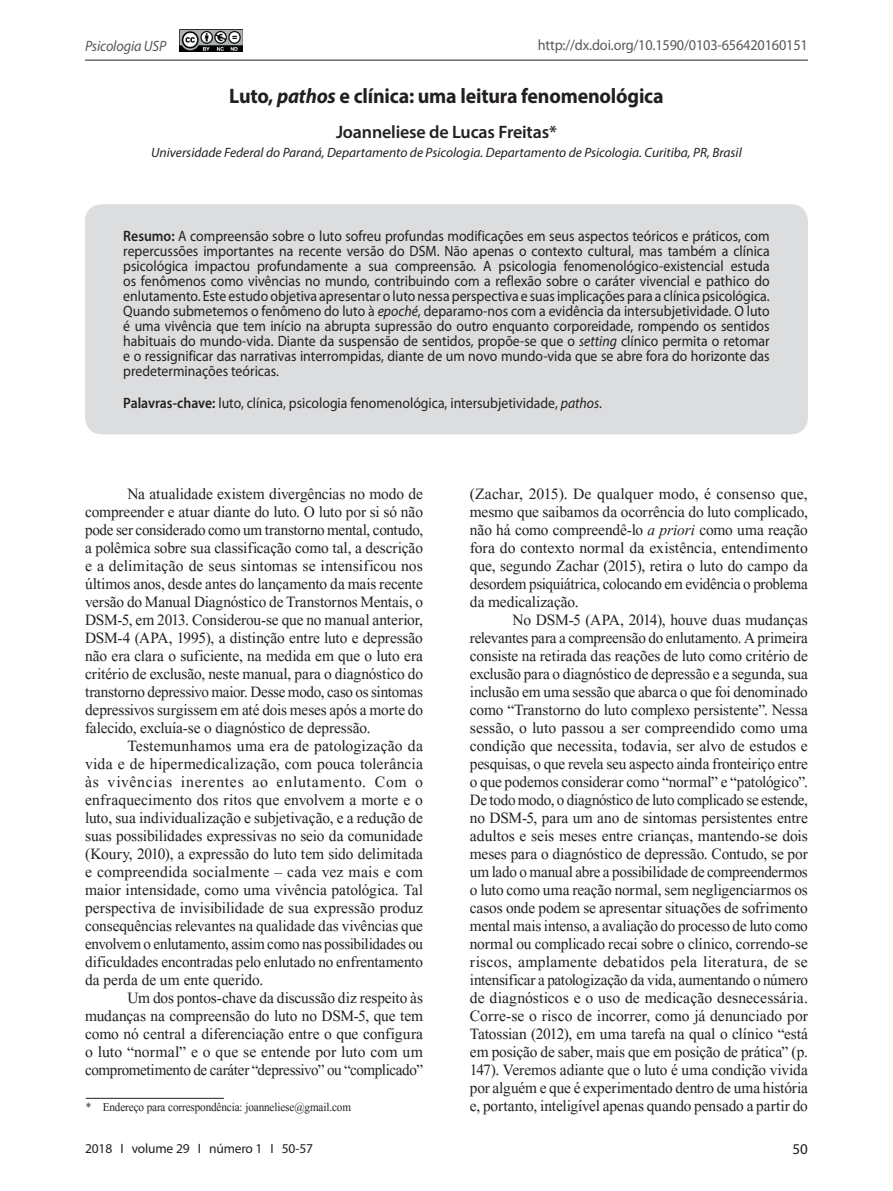
<style>
.page{position:relative;width:893px;height:1191px;background:#fff}
.page>*{position:absolute;margin:0;border:0;box-sizing:border-box;transform-origin:0 0}
.titulo{font:700 21px "Myriad Pro";letter-spacing:-.01em;color:#231f20;scale:.95 1}
.TEXTO{font:19.5px/18px "Aparajita";letter-spacing:-.01em;color:#231f20;text-align:justify}
.autores{font:600 18px "Myriad Pro";letter-spacing:-.01em;color:#231f20}
.resumo{font:15px/15px "Myriad Pro";color:#231f20;text-align:justify;scale:.92 1}
.palavras-chave{font:15px "Myriad Pro";color:#231f20;scale:.92 1}
.rodape-1st{font:15px "Aparajita";letter-spacing:-.005em;color:#231f20;scale:.92 1}
.doi{font:15px "Myriad Pro";letter-spacing:-.01em;color:#57585a;scale:.95 1}
.t1{font:italic 15px "Myriad Pro";letter-spacing:-.01em;color:#57585a;scale:.95 1}
.resumo-2{font:15px "Myriad Pro";color:#231f20}
.instituicao{font:italic 13.5px "Myriad Pro";color:#231f20}
.t2{font:13.5px "Myriad Pro";letter-spacing:-.01em;color:#231f20}
.s1{font-style:italic}
.s2{font-weight:600}
</style>
<div class="page">
<hr style="left:85px;top:60px;width:723px;height:1px;background:#231f20">
<div style="left:85px;top:204px;width:723px;height:230px;background:#dcdddf;border-radius:17px"></div>
<hr style="left:86px;top:1098px;width:138px;height:1px;background:#231f20">
<img style="left:179px;top:29px;width:63px;height:22px">
<p class="t1" style="left:85px;top:36px;width:87px">Psicologia USP</p>
<p class="doi" style="left:538px;top:35px;width:286px">http://dx.doi.org/10.1590/0103-656420160151</p>
<p class="titulo" style="left:229px;top:82px;width:459px">Luto, <span class="s1">pathos</span> e clínica: uma leitura fenomenológica</p>
<p class="autores" style="left:336px;top:121px;width:222px">Joanneliese de Lucas Freitas*</p>
<p class="instituicao" style="left:151px;top:144px;width:592px">Universidade Federal do Paraná, Departamento de Psicologia. Departamento de Psicologia. Curitiba, PR, Brasil</p>
<p class="resumo" style="left:123px;top:228px;width:704px"><span class="s2">Resumo:</span> A compreensão sobre o luto sofreu profundas modificações em seus aspectos teóricos e práticos, com repercussões importantes na recente versão do DSM. Não apenas o contexto cultural, mas também a clínica psicológica impactou profundamente a sua compreensão. A psicologia fenomenológico-existencial estuda os fenômenos como vivências no mundo, contribuindo com a reflexão sobre o caráter vivencial e pathico do enlutamento. Este estudo objetiva apresentar o luto nessa perspectiva e suas implicações para a clínica psicológica.<br>Quando submetemos o fenômeno do luto à <span class="s1">epoché</span>, deparamo-nos com a evidência da intersubjetividade. O luto é uma vivência que tem início na abrupta supressão do outro enquanto corporeidade, rompendo os sentidos habituais do mundo-vida. Diante da suspensão de sentidos, propõe-se que o <span class="s1">setting</span> clínico permita o retomar e o ressignificar das narrativas interrompidas, diante de um novo mundo-vida que se abre fora do horizonte das predeterminações teóricas.</p>
<p class="palavras-chave" style="left:123px;top:394px;width:522px"><span class="s2">Palavras-chave:</span> luto, clínica, psicologia fenomenológica, intersubjetividade, <span class="s1">pathos</span>.</p>
<p class="TEXTO" style="left:85px;top:486px;width:340px;text-indent:43px">Na atualidade existem divergências no modo de compreender e atuar diante do luto. O luto por si só não pode ser considerado como um transtorno mental, contudo, a polêmica sobre sua classificação como tal, a descrição e a delimitação de seus sintomas se intensificou nos últimos anos, desde antes do lançamento da mais recente versão do Manual Diagnóstico de Transtornos Mentais, o DSM-5, em 2013. Considerou-se que no manual anterior, DSM-4 (APA, 1995), a distinção entre luto e depressão não era clara o suficiente, na medida em que o luto era critério de exclusão, neste manual, para o diagnóstico do transtorno depressivo maior. Desse modo, caso os sintomas depressivos surgissem em até dois meses após a morte do falecido, excluía-se o diagnóstico de depressão.</p>
<p class="TEXTO" style="left:85px;top:738px;width:340px;text-indent:43px">Testemunhamos uma era de patologização da vida e de hipermedicalização, com pouca tolerância às vivências inerentes ao enlutamento. Com o enfraquecimento dos ritos que envolvem a morte e o luto, sua individualização e subjetivação, e a redução de suas possibilidades expressivas no seio da comunidade (Koury, 2010), a expressão do luto tem sido delimitada e compreendida socialmente – cada vez mais e com maior intensidade, como uma vivência patológica. Tal perspectiva de invisibilidade de sua expressão produz consequências relevantes na qualidade das vivências que envolvem o enlutamento, assim como nas possibilidades ou dificuldades encontradas pelo enlutado no enfrentamento da perda de um ente querido.</p>
<p class="TEXTO" style="left:85px;top:990px;width:340px;text-indent:43px">Um dos pontos-chave da discussão diz respeito às mudanças na compreensão do luto no DSM-5, que tem como nó central a diferenciação entre o que configura o luto “normal” e o que se entende por luto com um comprometimento de caráter “depressivo” ou “complicado”</p>
<p class="rodape-1st" style="left:86px;top:1098px;width:290px">* Endereço para correspondência: joanneliese@gmail.com</p>
<p class="TEXTO" style="left:470px;top:486px;width:340px">(Zachar, 2015). De qualquer modo, é consenso que, mesmo que saibamos da ocorrência do luto complicado, não há como compreendê-lo <span class="s1">a priori</span> como uma reação fora do contexto normal da existência, entendimento que, segundo Zachar (2015), retira o luto do campo da desordem psiquiátrica, colocando em evidência o problema da medicalização.</p>
<p class="TEXTO" style="left:470px;top:612px;width:340px;text-indent:43px">No DSM-5 (APA, 2014), houve duas mudanças relevantes para a compreensão do enlutamento. A primeira consiste na retirada das reações de luto como critério de exclusão para o diagnóstico de depressão e a segunda, sua inclusão em uma sessão que abarca o que foi denominado como “Transtorno do luto complexo persistente”. Nessa sessão, o luto passou a ser compreendido como uma condição que necessita, todavia, ser alvo de estudos e pesquisas, o que revela seu aspecto ainda fronteiriço entre o que podemos considerar como “normal” e “patológico”.<br>De todo modo, o diagnóstico de luto complicado se estende, no DSM-5, para um ano de sintomas persistentes entre adultos e seis meses entre crianças, mantendo-se dois meses para o diagnóstico de depressão. Contudo, se por um lado o manual abre a possibilidade de compreendermos o luto como uma reação normal, sem negligenciarmos os casos onde podem se apresentar situações de sofrimento mental mais intenso, a avaliação do processo de luto como normal ou complicado recai sobre o clínico, correndo-se riscos, amplamente debatidos pela literatura, de se intensificar a patologização da vida, aumentando o número de diagnósticos e o uso de medicação desnecessária.<br>Corre-se o risco de incorrer, como já denunciado por Tatossian (2012), em uma tarefa na qual o clínico “está em posição de saber, mais que em posição de prática” (p.<br>147). Veremos adiante que o luto é uma condição vivida por alguém e que é experimentado dentro de uma história e, portanto, inteligível apenas quando pensado a partir do</p>
<p class="t2" style="left:85px;top:1140px;width:230px">2018 I volume 29 I número 1 I 50-57</p>
<p class="resumo-2" style="left:792px;top:1139px;width:17px">50</p>
</div>
